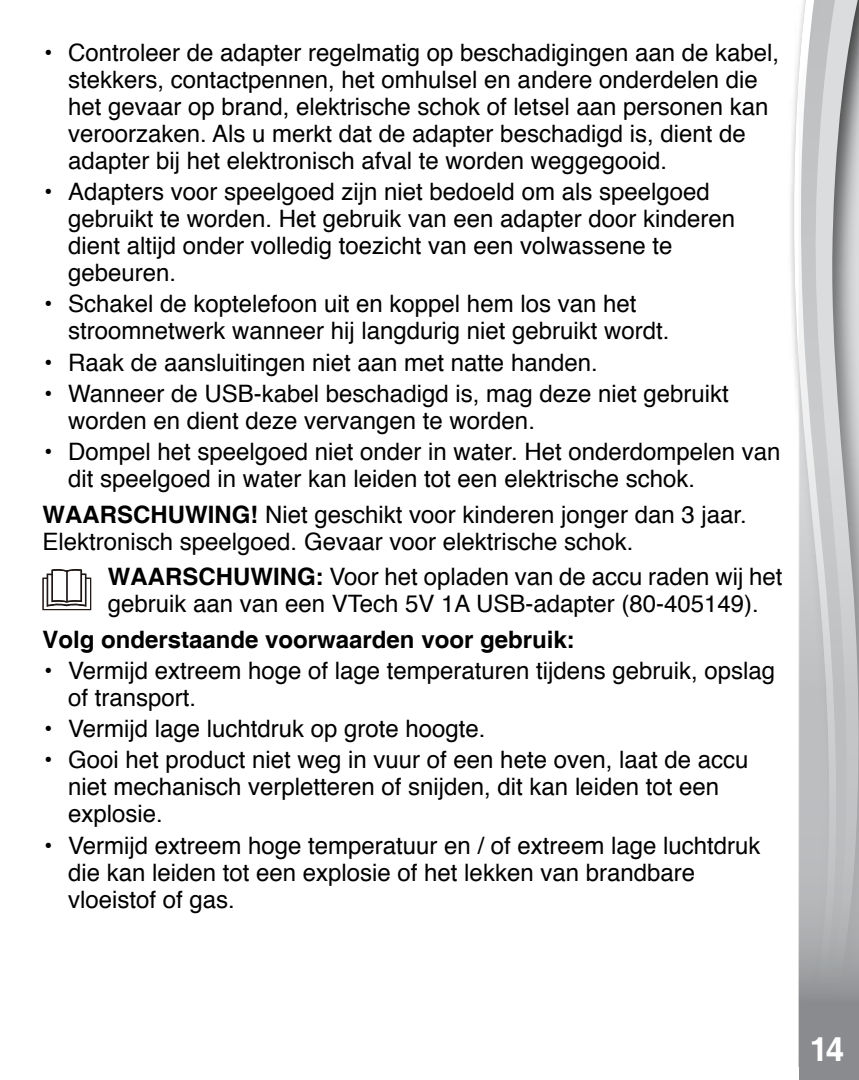
<style>
.page{position:relative;width:859px;height:1080px;background:#fff}
.page>*{position:absolute;margin:0;border:0;box-sizing:border-box;transform-origin:0 0}
.t1{font:700 33px "Helvetica";color:#fff}
.t2{font:700 33px "Helvetica";color:#fff}
.t3{font:24px/27px "Helvetica";color:#000}
.t4{font:700 24px "Helvetica";color:#000}
.s1{font-weight:700}
</style>
<div class="page">
<div style="left:43px;top:578px;width:48px;height:32px;border:1px solid #211714"></div>
<svg style="left:46px;top:569px;width:41px;height:38px"></svg>
<hr style="left:66px;top:571px;width:1px;height:31px;background:#000">
<hr style="left:67px;top:571px;width:1px;height:31px;background:#211714">
<svg style="left:793px;top:45px;width:6px;height:1022px"></svg>
<svg style="left:799px;top:0;width:60px;height:1080px;background:#bdbec0"></svg>
<p class="t3" style="left:68px;top:41px;width:713px;text-indent:-26px">• Controleer de adapter regelmatig op beschadigingen aan de kabel, stekkers, contactpennen, het omhulsel en andere onderdelen die het gevaar op brand, elektrische schok of letsel aan personen kan veroorzaken. Als u merkt dat de adapter beschadigd is, dient de adapter bij het elektronisch afval te worden weggegooid.</p>
<p class="t3" style="left:68px;top:180px;width:669px;text-indent:-26px">• Adapters voor speelgoed zijn niet bedoeld om als speelgoed gebruikt te worden. Het gebruik van een adapter door kinderen dient altijd onder volledig toezicht van een volwassene te gebeuren.</p>
<p class="t3" style="left:68px;top:292px;width:603px;text-indent:-26px">• Schakel de koptelefoon uit en koppel hem los van het stroomnetwerk wanneer hij langdurig niet gebruikt wordt.</p>
<p class="t3" style="left:43px;top:350px;width:557px">• Raak de aansluitingen niet aan met natte handen.</p>
<p class="t3" style="left:68px;top:382px;width:662px;text-indent:-26px">• Wanneer de USB-kabel beschadigd is, mag deze niet gebruikt worden en dient deze vervangen te worden.</p>
<p class="t3" style="left:68px;top:440px;width:714px;text-indent:-26px">• Dompel het speelgoed niet onder in water. Het onderdompelen van dit speelgoed in water kan leiden tot een elektrische schok.</p>
<p class="t3" style="left:43px;top:502px;width:706px"><span class="s1">WAARSCHUWING!</span> Niet geschikt voor kinderen jonger dan 3 jaar.<br>Elektronisch speelgoed. Gevaar voor elektrische schok.</p>
<p class="t3" style="left:108px;top:565px;width:676px"><span class="s1">WAARSCHUWING:</span> Voor het opladen van de accu raden wij het gebruik aan van een VTech 5V 1A USB-adapter (80-405149).</p>
<p class="t4" style="left:43px;top:625px;width:534px">Volg onderstaande voorwaarden voor gebruik:</p>
<p class="t3" style="left:68px;top:659px;width:708px;text-indent:-26px">• Vermijd extreem hoge of lage temperaturen tijdens gebruik, opslag of transport.</p>
<p class="t3" style="left:43px;top:717px;width:445px">• Vermijd lage luchtdruk op grote hoogte.</p>
<p class="t3" style="left:68px;top:748px;width:682px;text-indent:-26px">• Gooi het product niet weg in vuur of een hete oven, laat de accu niet mechanisch verpletteren of snijden, dit kan leiden tot een explosie.</p>
<p class="t3" style="left:68px;top:833px;width:694px;text-indent:-26px">• Vermijd extreem hoge temperatuur en / of extreem lage luchtdruk die kan leiden tot een explosie of het lekken van brandbare vloeistof of gas.</p>
<h1 class="t1" style="left:813px;top:1021px;width:40px">14<sup>14</sup></h1>
<h1 class="t2" style="left:810px;top:1029px;width:36px">14</h1>
</div>
